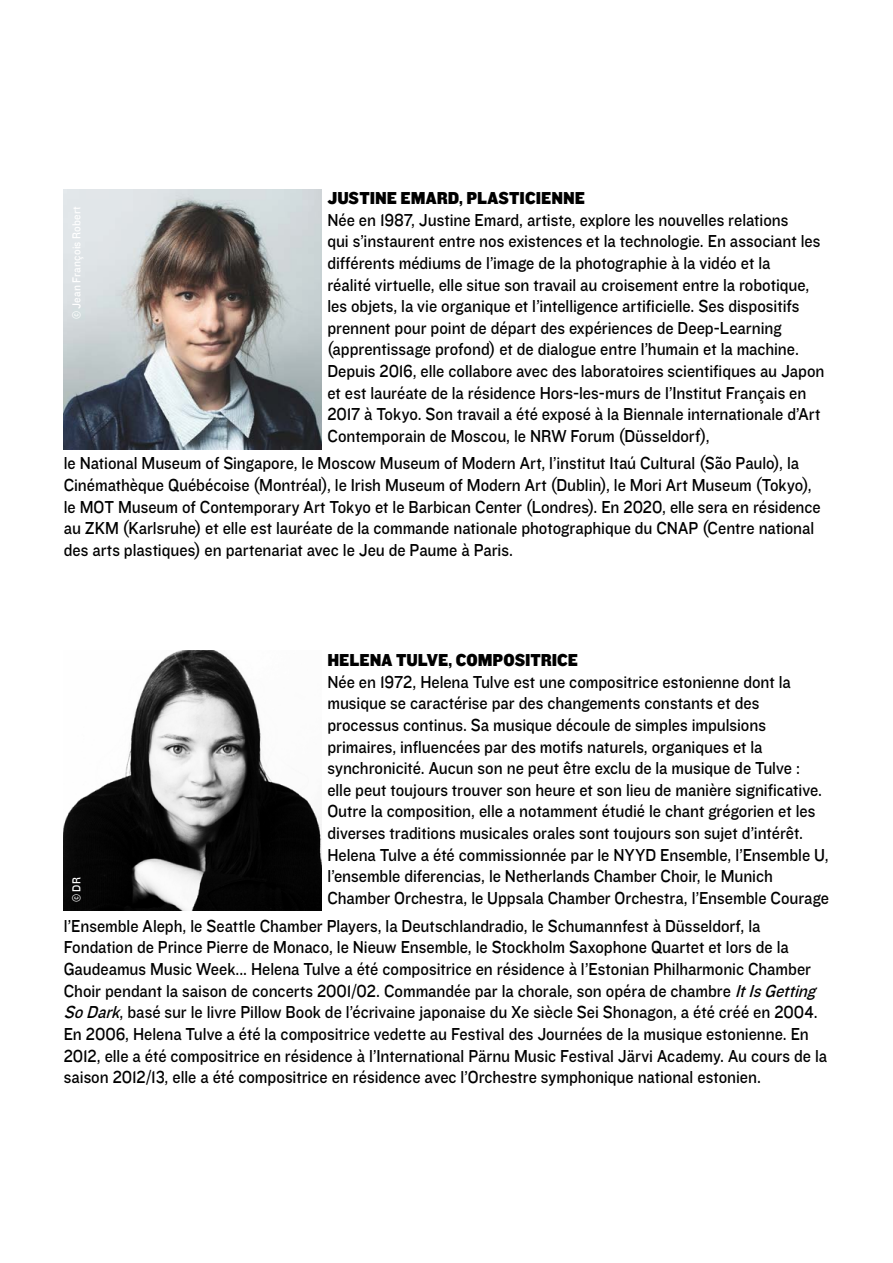
<style>
.page{position:relative;width:893px;height:1263px;background:#fff}
.page>*{position:absolute;margin:0;border:0;box-sizing:border-box;transform-origin:0 0}
.t1{font:18px/21.6px "Knockout 32 Junior Cruisewt";letter-spacing:-.005em;color:#000;scale:.85 1}
.t2{font:18px "Knockout 72 Full Cruiserwt";color:#000;scale:.85 1}
.t3{font:12px "Knockout 32 Junior Cruisewt";letter-spacing:.015em;color:#fff;scale:.85 1}
.s1{font-style:italic}
</style>
<div class="page">
<img style="left:64px;top:190px;width:257px;height:259px">
<img style="left:64px;top:651px;width:257px;height:259px">
<p class="t3" style="left:68px;top:319px;width:134px;rotate:-90deg">© Jean François Robert</p>
<p class="t2" style="left:327px;top:186px;width:305px">JUSTINE EMARD, PLASTICIENNE</p>
<p class="t1" style="left:327px;top:208px;width:586px">Née en 1987, Justine Emard, artiste, explore les nouvelles relations<br>qui s’instaurent entre nos existences et la technologie. En associant les différents médiums de l’image de la photographie à la vidéo et la<br>réalité virtuelle, elle situe son travail au croisement entre la robotique, les objets, la vie organique et l’intelligence artificielle. Ses dispositifs prennent pour point de départ des expériences de Deep-Learning (apprentissage profond) et de dialogue entre l’humain et la machine.<br>Depuis 2016, elle collabore avec des laboratoires scientifiques au Japon et est lauréate de la résidence Hors-les-murs de l’Institut Français en 2017 à Tokyo. Son travail a été exposé à la Biennale internationale d’Art Contemporain de Moscou, le NRW Forum (Düsseldorf),</p>
<p class="t1" style="left:64px;top:452px;width:892px">le National Museum of Singapore, le Moscow Museum of Modern Art, l’institut Itaú Cultural (São Paulo), la Cinémathèque Québécoise (Montréal), le Irish Museum of Modern Art (Dublin), le Mori Art Museum (Tokyo), le MOT Museum of Contemporary Art Tokyo et le Barbican Center (Londres). En 2020, elle sera en résidence au ZKM (Karlsruhe) et elle est lauréate de la commande nationale photographique du CNAP (Centre national des arts plastiques) en partenariat avec le Jeu de Paume à Paris.</p>
<p class="t3" style="left:68px;top:902px;width:31px;rotate:-90deg">© DR</p>
<p class="t2" style="left:327px;top:648px;width:297px">HELENA TULVE, COMPOSITRICE</p>
<p class="t1" style="left:327px;top:670px;width:592px">Née en 1972, Helena Tulve est une compositrice estonienne dont la musique se caractérise par des changements constants et des processus continus. Sa musique découle de simples impulsions primaires, influencées par des motifs naturels, organiques et la synchronicité. Aucun son ne peut être exclu de la musique de Tulve :<br>elle peut toujours trouver son heure et son lieu de manière significative.<br>Outre la composition, elle a notamment étudié le chant grégorien et les diverses traditions musicales orales sont toujours son sujet d’intérêt.<br>Helena Tulve a été commissionnée par le NYYD Ensemble, l’Ensemble U, l’ensemble diferencias, le Netherlands Chamber Choir, le Munich Chamber Orchestra, le Uppsala Chamber Orchestra, l’Ensemble Courage</p>
<p class="t1" style="left:64px;top:914px;width:899px">l’Ensemble Aleph, le Seattle Chamber Players, la Deutschlandradio, le Schumannfest à Düsseldorf, la Fondation de Prince Pierre de Monaco, le Nieuw Ensemble, le Stockholm Saxophone Quartet et lors de la Gaudeamus Music Week... Helena Tulve a été compositrice en résidence à l’Estonian Philharmonic Chamber Choir pendant la saison de concerts 2001/02. Commandée par la chorale, son opéra de chambre <span class="s1">ItIsGetting SoDark</span>, basé sur le livre Pillow Book de l’écrivaine japonaise du Xe siècle Sei Shonagon, a été créé en 2004.<br>En 2006, Helena Tulve a été la compositrice vedette au Festival des Journées de la musique estonienne. En 2012, elle a été compositrice en résidence à l’International Pärnu Music Festival Järvi Academy. Au cours de la saison 2012/13, elle a été compositrice en résidence avec l’Orchestre symphonique national estonien.</p>
</div>
